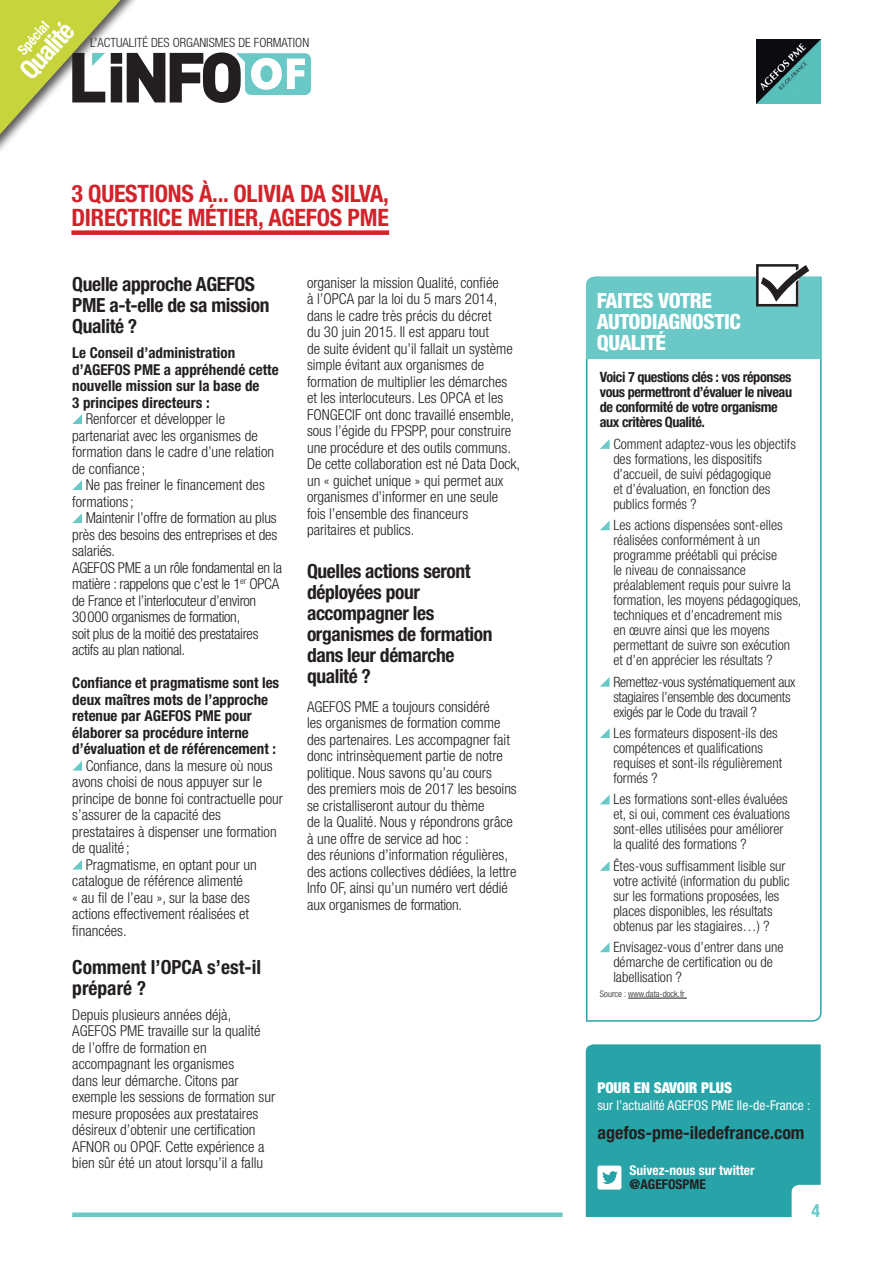
<style>
.page{position:relative;width:893px;height:1263px;background:#fff}
.page>*{position:absolute;margin:0;border:0;box-sizing:border-box;transform-origin:0 0}
.t1{font:700 condensed 26.25px "Helvetica Neue LT Std";color:#fff}
.t2{font:700 condensed 24px/24px "Helvetica Neue LT Std";letter-spacing:-.01em;color:#d1232a}
.t3{font:800 condensed 21px/21px "Helvetica Neue LT Std";letter-spacing:-.02em;color:#fff}
.t4{font:700 condensed 19.5px/21px "Helvetica Neue LT Std";letter-spacing:-.02em;color:#231f20}
.t5{font:700 condensed 19.5px/21px "Helvetica Neue LT Std";color:#231f20}
.t6{font:700 condensed 18px "Helvetica Neue LT Std";color:#231f20}
.t7{font:700 condensed 18px "Helvetica Neue LT Std";color:#6ac8c7}
.t8{font:300 condensed 15px/16.5px "Helvetica Neue LT Std";color:#231f20}
.t9{font:300 condensed 15px/16.5px "Helvetica Neue LT Std";letter-spacing:-.02em;color:#231f20}
.t10{font:700 condensed 15px/16.5px "Helvetica Neue LT Std";color:#231f20}
.t11{font:900 condensed 15px "Helvetica Neue LT Std";letter-spacing:-.01em;color:#fff}
.t12{font:300 condensed 14.25px/15px "Helvetica Neue LT Std";color:#231f20}
.t13{font:700 condensed 14.25px/15px "Helvetica Neue LT Std";letter-spacing:-.03em;color:#231f20}
.t14{font:300 condensed 14.25px/15px "Helvetica Neue LT Std";letter-spacing:-.02em;color:#231f20}
.t15{font:700 condensed 13.95px "Helvetica Neue LT Std";color:#fff}
.t16{font:condensed 13.5px "Helvetica Neue LT Std";color:#fff}
.t17{font:700 condensed 13.5px "Helvetica Neue LT Std";color:#fff}
.t18{font:700 condensed 13.5px "Helvetica Neue LT Std";color:#231f20}
.t19{font:300 condensed 12.75px "Helvetica Neue LT Std";color:#231f20}
.t20{font:300 condensed 9px "Helvetica Neue LT Std";color:#231f20}
</style>
<div class="page">
<svg style="left:586px;top:276px;width:236px;height:746px"></svg>
<hr style="left:628px;top:998px;width:59px;height:1px;background:#231f20">
<svg style="left:600px;top:439px;width:10px;height:10px"></svg>
<svg style="left:600px;top:520px;width:10px;height:10px"></svg>
<svg style="left:600px;top:677px;width:10px;height:10px"></svg>
<svg style="left:600px;top:728px;width:10px;height:10px"></svg>
<svg style="left:600px;top:795px;width:10px;height:9px"></svg>
<svg style="left:600px;top:861px;width:10px;height:10px"></svg>
<svg style="left:600px;top:942px;width:10px;height:10px"></svg>
<svg style="left:586px;top:264px;width:235px;height:96px;background:#7ec9c8"></svg>
<div style="left:72px;top:1212px;width:491px;height:5px;background:#6ac8c7"></div>
<div style="left:586px;top:1044px;width:235px;height:173px;background:#28a3a7"></div>
<img style="left:757px;top:40px;width:63px;height:63px">
<div style="left:245px;top:53px;width:66px;height:42px;background:#6ac8c7;border-radius:6px"></div>
<svg style="left:0;top:0;width:305px;height:134px"></svg>
<svg style="left:72px;top:414px;width:10px;height:10px"></svg>
<svg style="left:72px;top:480px;width:10px;height:10px"></svg>
<svg style="left:72px;top:513px;width:10px;height:10px"></svg>
<svg style="left:73px;top:761px;width:9px;height:9px"></svg>
<svg style="left:73px;top:860px;width:9px;height:9px"></svg>
<div style="left:71px;top:230px;width:318px;height:5px;background:#d1232a"></div>
<h1 class="t1" style="left:13px;top:64px;width:68px;rotate:-48deg">Qualité</h1>
<p class="t15" style="left:14px;top:47px;width:40px;rotate:-48deg">Spécial</p>
<p class="t19" style="left:90px;top:35px;width:220px">L’ACTUALITÉ DES ORGANISMES DE FORMATION</p>
<h2 class="t2" style="left:71px;top:181px;width:319px">3 QUESTIONS À... OLIVIA DA SILVA,<br>DIRECTRICE MÉTIER, AGEFOS PME</h2>
<h3 class="t4" style="left:72px;top:273px;width:199px">Quelle approche AGEFOS<br>PME a-t-elle de sa mission<br>Qualité ?</h3>
<p class="t10" style="left:72px;top:344px;width:208px">Le Conseil d’administration d’AGEFOS PME a appréhendé cette nouvelle mission sur la base de<br>3 principes directeurs :</p>
<p class="t8" style="left:72px;top:410px;width:203px;text-indent:13px">Renforcer et développer le partenariat avec les organismes de formation dans le cadre d’une relation de confiance ;</p>
<p class="t8" style="left:72px;top:476px;width:194px;text-indent:13px">Ne pas freiner le financement des formations;</p>
<p class="t9" style="left:72px;top:509px;width:211px;text-indent:13px">Maintenir l’offre de formation au plus près des besoins des entreprises et des salariés.<br>AGEFOS PME a un rôle fondamental en la matière : rappelons que c’est le 1<sup>er</sup> OPCA de France et l’interlocuteur d’environ 30000 organismes de formation,<br>soit plus de la moitié des prestataires actifs au plan national.</p>
<p class="t10" style="left:72px;top:674px;width:209px">Confiance et pragmatisme sont les deux maîtres mots de l’approche retenue par AGEFOS PME pour élaborer sa procédure interne d’évaluation et de référencement :</p>
<p class="t8" style="left:86px;top:757px;width:188px">Confiance, dans la mesure où nous</p>
<p class="t8" style="left:72px;top:773px;width:191px">avons choisi de nous appuyer sur le</p>
<p class="t8" style="left:72px;top:790px;width:212px">principe de bonne foi contractuelle pour</p>
<p class="t8" style="left:72px;top:806px;width:150px">s’assurer de la capacité des</p>
<p class="t8" style="left:72px;top:823px;width:206px">prestataires à dispenser une formation</p>
<p class="t8" style="left:72px;top:839px;width:59px">de qualité ;</p>
<p class="t8" style="left:86px;top:856px;width:173px">Pragmatisme, en optant pour un</p>
<p class="t8" style="left:72px;top:872px;width:172px">catalogue de référence alimenté</p>
<p class="t8" style="left:72px;top:889px;width:179px">« au fil de l’eau », sur la base des</p>
<p class="t8" style="left:72px;top:905px;width:178px">actions effectivement réalisées et</p>
<p class="t8" style="left:72px;top:922px;width:56px">financées.</p>
<h3 class="t5" style="left:72px;top:956px;width:190px">Comment l’OPCA s’est-il préparé ?</h3>
<p class="t8" style="left:72px;top:1006px;width:204px">Depuis plusieurs années déjà, AGEFOS PME travaille sur la qualité de l’offre de formation en accompagnant les organismes<br>dans leur démarche. Citons par exemple les sessions de formation sur mesure proposées aux prestataires désireux d’obtenir une certification AFNOR ou OPQF. Cette expérience a bien sûr été un atout lorsqu’il a fallu</p>
<p class="t8" style="left:307px;top:274px;width:215px">organiser la mission Qualité, confiée<br>à l’OPCA par la loi du 5 mars 2014, dans le cadre très précis du décret<br>du 30 juin 2015. Il est apparu tout<br>de suite évident qu’il fallait un système simple évitant aux organismes de formation de multiplier les démarches et les interlocuteurs. Les OPCA et les FONGECIF ont donc travaillé ensemble, sous l’égide du FPSPP, pour construire une procédure et des outils communs.<br>De cette collaboration est né Data Dock, un « guichet unique » qui permet aux organismes d’informer en une seule fois l’ensemble des financeurs paritaires et publics.</p>
<h3 class="t4" style="left:307px;top:560px;width:187px">Quelles actions seront déployées pour accompagner les organismes de formation dans leur démarche qualité ?</h3>
<p class="t8" style="left:307px;top:698px;width:211px">AGEFOS PME a toujours considéré<br>les organismes de formation comme des partenaires. Les accompagner fait donc intrinsèquement partie de notre politique. Nous savons qu’au cours<br>des premiers mois de 2017 les besoins se cristalliseront autour du thème<br>de la Qualité. Nous y répondrons grâce à une offre de service ad hoc :<br>des réunions d’information régulières, des actions collectives dédiées, la lettre Info OF, ainsi qu’un numéro vert dédié aux organismes de formation.</p>
<h3 class="t3" style="left:597px;top:290px;width:145px">FAITES VOTRE<br>AUTODIAGNOSTIC<br>QUALITÉ</h3>
<p class="t13" style="left:600px;top:370px;width:194px">Voici 7 questions clés : vos réponses vous permettront d’évaluer le niveau de conformité de votre organisme aux critères Qualité.</p>
<p class="t12" style="left:613px;top:436px;width:184px">Comment adaptez-vous les objectifs des formations, les dispositifs d’accueil, de suivi pédagogique<br>et d’évaluation, en fonction des publics formés ?</p>
<p class="t12" style="left:613px;top:518px;width:190px">Les actions dispensées sont-elles réalisées conformément à un programme préétabli qui précise<br>le niveau de connaissance préalablement requis pour suivre la formation, les moyens pédagogiques, techniques et d’encadrement mis<br>en œuvre ainsi que les moyens permettant de suivre son exécution et d’en apprécier les résultats ?</p>
<p class="t14" style="left:613px;top:674px;width:184px">Remettez-vous systématiquement aux stagiaires l’ensemble des documents exigés par le Code du travail ?</p>
<p class="t12" style="left:613px;top:725px;width:170px">Les formateurs disposent-ils des compétences et qualifications requises et sont-ils régulièrement formés ?</p>
<p class="t12" style="left:613px;top:792px;width:178px">Les formations sont-elles évaluées et, si oui, comment ces évaluations sont-elles utilisées pour améliorer la qualité des formations ?</p>
<p class="t12" style="left:613px;top:858px;width:178px">Êtes-vous suffisamment lisible sur votre activité (information du public sur les formations proposées, les places disponibles, les résultats obtenus par les stagiaires…) ?</p>
<p class="t12" style="left:613px;top:939px;width:172px">Envisagez-vous d’entrer dans une démarche de certification ou de labellisation ?</p>
<p class="t20" style="left:600px;top:989px;width:86px">Source : www.data-dock.fr</p>
<p class="t11" style="left:597px;top:1079px;width:136px">POUR EN SAVOIR PLUS</p>
<p class="t16" style="left:597px;top:1097px;width:214px">sur l’actualité AGEFOS PME Ile-de-France :</p>
<p class="t6" style="left:597px;top:1122px;width:209px">agefos-pme-iledefrance.com</p>
<p class="t17" style="left:629px;top:1162px;width:127px">Suivez-nous sur twitter</p>
<p class="t18" style="left:629px;top:1175px;width:78px">@AGEFOSPME</p>
<p class="t7" style="left:812px;top:1199px;width:10px">4</p>
</div>
